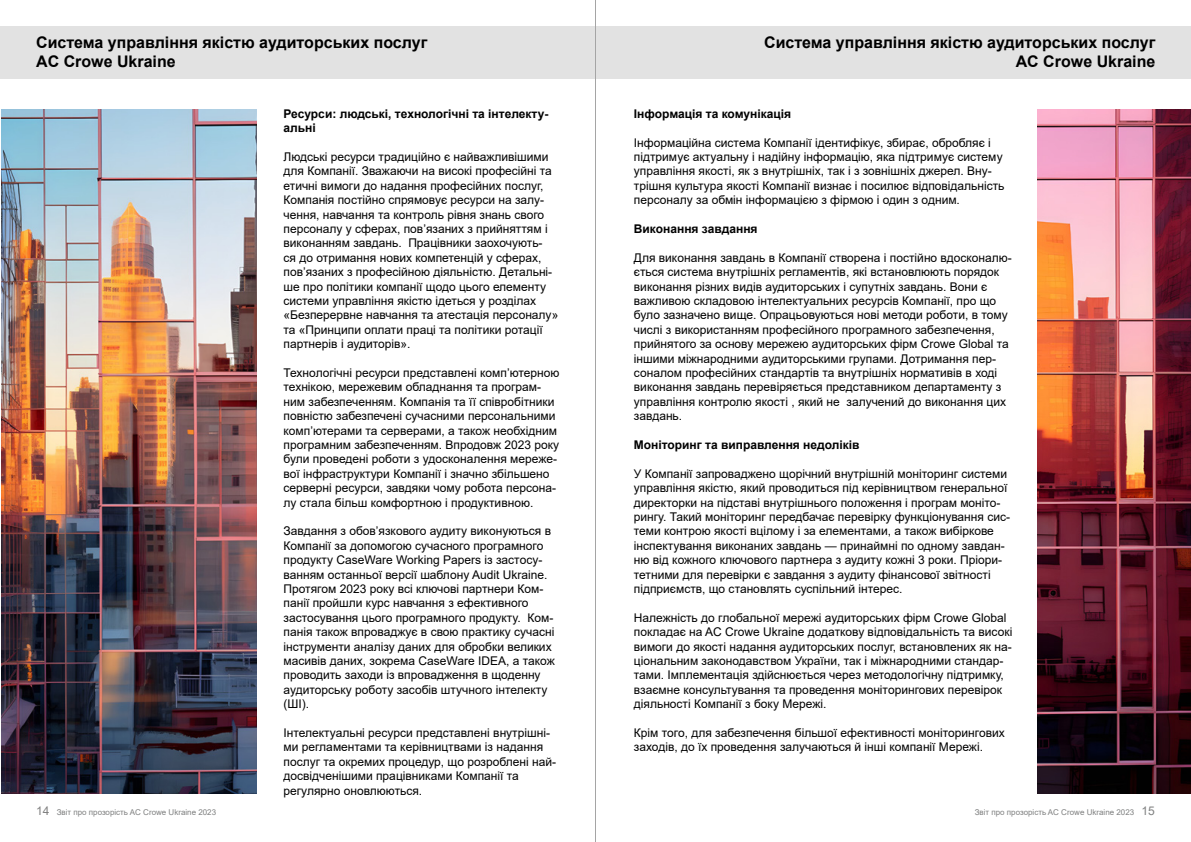
<style>
.page{position:relative;width:1191px;height:842px;background:#fff}
.page>*{position:absolute;margin:0;border:0;box-sizing:border-box;transform-origin:0 0}
.t1{font:700 16px/19.2px "Arial";color:#000}
.t2{font:12px/14.4px "Arial";color:#000}
.t3{font:700 12px/14.4px "Arial";color:#000}
.t4{font:8px "Arial";color:#7f8080}
.s1{font-size:12px;color:#808080}
.s2{font-size:12px}
</style>
<div class="page">
<hr style="left:595px;top:0;width:1px;height:842px;background:#a5a5a5">
<div style="left:0;top:26px;width:1191px;height:52px;background:#e2e2e2"></div>
<img style="left:2px;top:109px;width:255px;height:685px">
<img style="left:1037px;top:109px;width:154px;height:685px">
<h1 class="t1" style="left:36px;top:33px;width:393px">Система управління якістю аудиторських послуг<br>AC Crowe Ukraine</h1>
<h1 class="t1" style="left:764px;top:33px;width:393px;text-align:right">Система управління якістю аудиторських послуг<br>AC Crowe Ukraine</h1>
<p class="t3" style="left:283px;top:107px;width:266px">Ресурси: людські, технологічні та інтелекту&shy;альні</p>
<p class="t2" style="left:283px;top:150px;width:276px">Людські ресурси традиційно є найважливішими для Компанії. Зважаючи на високі професійні та етичні вимоги до надання професійних послуг, Компанія постійно спрямовує ресурси на залу&shy;чення, навчання та контроль рівня знань свого персоналу у сферах, пов’язаних з прийняттям і виконанням завдань. Працівники заохочують-<br>ся до отримання нових компетенцій у сферах, пов’язаних з професійною діяльністю. Детальні&shy;ше про політики компанії щодо цього елементу системи управління якістю ідеться у розділах «Безперервне навчання та атестація персоналу» та «Принципи оплати праці та політики ротації партнерів і аудиторів».</p>
<p class="t2" style="left:283px;top:366px;width:277px">Технологічні ресурси представлені комп’ютерною технікою, мережевим обладнання та програм&shy;ним забезпеченням. Компанія та її співробітники повністю забезпечені сучасними персональними комп’ютерами та серверами, а також необхідним програмним забезпеченням. Впродовж 2023 року були проведені роботи з удосконалення мереже&shy;вої інфраструктури Компанії і значно збільшено серверні ресурси, завдяки чому робота персона&shy;лу стала більш комфортною і продуктивною.</p>
<p class="t2" style="left:283px;top:524px;width:273px">Завдання з обов’язкового аудиту виконуються в Компанії за допомогою сучасного програмного продукту CaseWare Working Papers із застосу&shy;ванням останньої версії шаблону Audit Ukraine.<br>Протягом 2023 року всі ключові партнери Ком&shy;панії пройшли курс навчання з ефективного застосування цього програмного продукту. Ком&shy;панія також впроваджує в свою практику сучасні інструменти аналізу даних для обробки великих масивів даних, зокрема CaseWare IDEA, а також проводить заходи із впровадження в щоденну аудиторську роботу засобів штучного інтелекту (ШІ).</p>
<p class="t2" style="left:283px;top:726px;width:274px">Інтелектуальні ресурси представлені внутрішні&shy;ми регламентами та керівництвами із надання послуг та окремих процедур, що розроблені най&shy;досвідченішими працівниками Компанії та регулярно оновлюються.</p>
<p class="t3" style="left:634px;top:107px;width:159px">Інформація та комунікація</p>
<p class="t2" style="left:634px;top:135px;width:372px">Інформаційна система Компанії ідентифікує, збирає, обробляє і підтримує актуальну і надійну інформацію, яка підтримує систему управління якості, як з внутрішніх, так і з зовнішніх джерел. Вну&shy;трішня культура якості Компанії визнає і посилює відповідальність персоналу за обмін інформацією з фірмою і один з одним.</p>
<p class="t3" style="left:634px;top:222px;width:125px">Виконання завдання</p>
<p class="t2" style="left:634px;top:250px;width:379px">Для виконання завдань в Компанії створена і постійно вдосконалю&shy;ється система внутрішніх регламентів, які встановлюють порядок виконання різних видів аудиторських і супутніх завдань. Вони є важливою складовою інтелектуальних ресурсів Компанії, про що було зазначено вище. Опрацьовуються нові методи роботи, в тому числі з використанням професійного програмного забезпечення, прийнятого за основу мережею аудиторських фірм Crowe Global та іншими міжнародними аудиторськими групами. Дотримання пер&shy;соналом професійних стандартів та внутрішніх нормативів в ході виконання завдань перевіряється представником департаменту з управління контролю якості , який не залучений до виконання цих завдань.</p>
<p class="t3" style="left:634px;top:438px;width:227px">Моніторинг та виправлення недоліків</p>
<p class="t2" style="left:634px;top:466px;width:378px">У Компанії запроваджено щорічний внутрішній моніторинг системи управління якістю, який проводиться під керівництвом генеральної директорки на підставі внутрішнього положення і програм моніто&shy;рингу. Такий моніторинг передбачає перевірку функціонування сис&shy;теми контрою якості вцілому і за елементами, а також вибіркове інспектування виконаних завдань — принаймні по одному завдан&shy;ню від кожного ключового партнера з аудиту кожні 3 роки. Пріори&shy;тетними для перевірки є завдання з аудиту фінансової звітності підприємств, що становлять суспільний інтерес.</p>
<p class="t2" style="left:634px;top:610px;width:380px">Належність до глобальної мережі аудиторських фірм Crowe Global покладає на AC Crowe Ukraine додаткову відповідальність та високі вимоги до якості надання аудиторських послуг, встановлених як на&shy;ціональним законодавством України, так і міжнародними стандар&shy;тами. Імплементація здійснюється через методологічну підтримку, взаємне консультування та проведення моніторингових перевірок діяльності Компанії з боку Мережі.</p>
<p class="t2" style="left:634px;top:726px;width:372px">Крім того, для забезпечення більшої ефективності моніторингових заходів, до їх проведення залучаються й інші компанії Мережі.</p>
<p class="t4" style="left:36px;top:806px;width:182px"><span class="s1">14</span> Звіт про прозорість AC Crowe Ukraine 2023</p>
<p class="t4" style="left:974px;top:806px;width:182px">Звіт про прозорість AC Crowe Ukraine 2023 <span class="s2">15</span></p>
</div>
